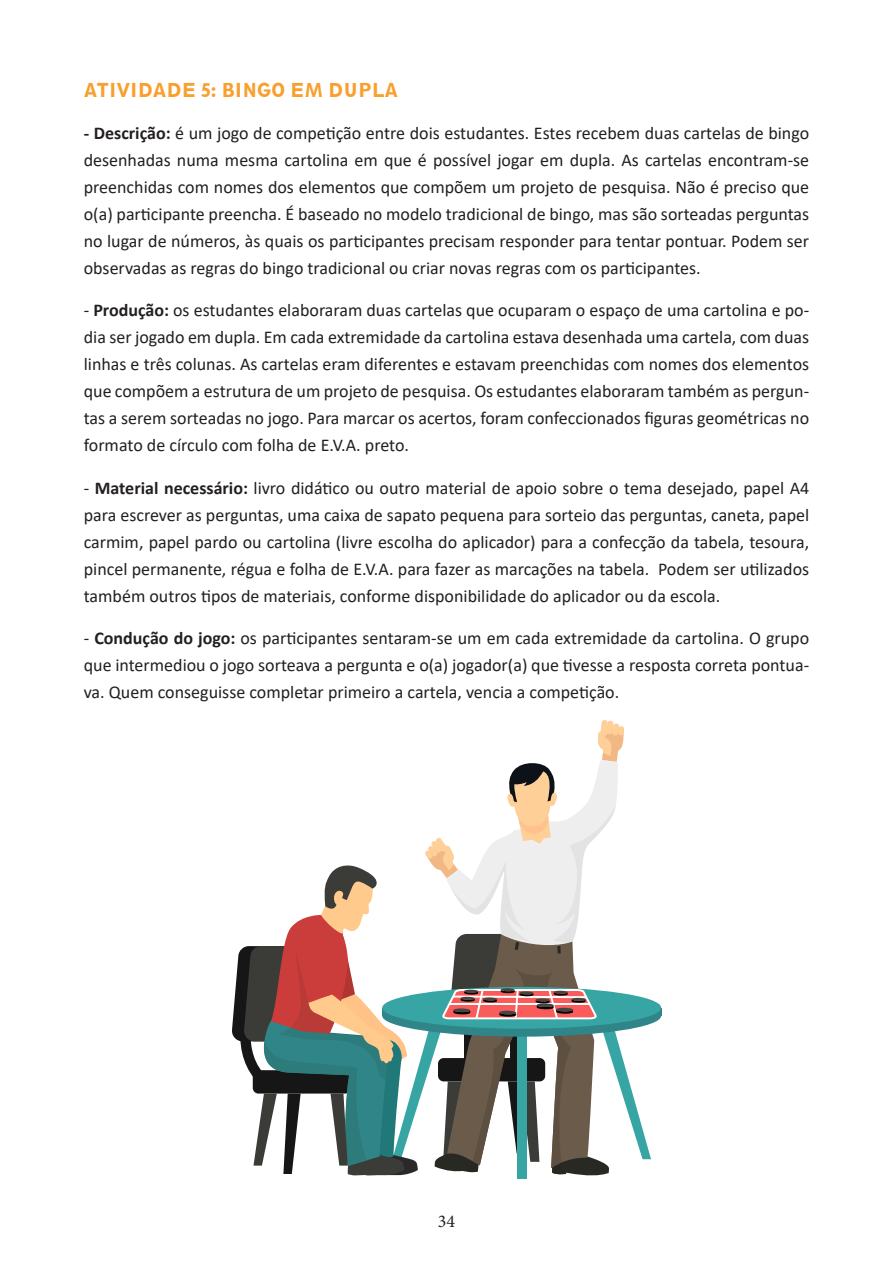
<style>
.page{position:relative;width:893px;height:1263px;background:#fff}
.page>*{position:absolute;margin:0;border:0;box-sizing:border-box;transform-origin:0 0}
.t1{font:18px/27px "Calibri";color:#231f20;text-align:justify}
.t2{font:800 condensed 18px "Geometric 212 BT";color:#f99f2d}
.t3{font:18px "Minion Pro";color:#231f20}
.s1{font-weight:700}
</style>
<div class="page">
<div style="left:517px;top:1020px;width:9px;height:159px;background:#36a5a4"></div>
<svg style="left:232px;top:720px;width:419px;height:456px"></svg>
<p class="t2" style="left:84px;top:79px;width:316px">ATIVIDADE 5: BINGO EM DUPLA</p>
<p class="t1" style="left:84px;top:120px;width:727px"><span class="s1">- Descrição:</span> é um jogo de competição entre dois estudantes. Estes recebem duas cartelas de bingo desenhadas numa mesma cartolina em que é possível jogar em dupla. As cartelas encontram-se preenchidas com nomes dos elementos que compõem um projeto de pesquisa. Não é preciso que o(a) participante preencha. É baseado no modelo tradicional de bingo, mas são sorteadas perguntas no lugar de números, às quais os participantes precisam responder para tentar pontuar. Podem ser observadas as regras do bingo tradicional ou criar novas regras com os participantes.</p>
<p class="t1" style="left:84px;top:297px;width:727px">- <span class="s1">Produção:</span> os estudantes elaboraram duas cartelas que ocuparam o espaço de uma cartolina e po&shy;dia ser jogado em dupla. Em cada extremidade da cartolina estava desenhada uma cartela, com duas linhas e três colunas. As cartelas eram diferentes e estavam preenchidas com nomes dos elementos que compõem a estrutura de um projeto de pesquisa. Os estudantes elaboraram também as pergun&shy;tas a serem sorteadas no jogo. Para marcar os acertos, foram confeccionados figuras geométricas no formato de círculo com folha de E.V.A. preto.</p>
<p class="t1" style="left:84px;top:474px;width:727px">- <span class="s1">Material necessário:</span> livro didático ou outro material de apoio sobre o tema desejado, papel A4 para escrever as perguntas, uma caixa de sapato pequena para sorteio das perguntas, caneta, papel carmim, papel pardo ou cartolina (livre escolha do aplicador) para a confecção da tabela, tesoura, pincel permanente, régua e folha de E.V.A. para fazer as marcações na tabela. Podem ser utilizados também outros tipos de materiais, conforme disponibilidade do aplicador ou da escola.</p>
<p class="t1" style="left:84px;top:624px;width:727px">- <span class="s1">Condução do jogo:</span> os participantes sentaram-se um em cada extremidade da cartolina. O grupo que intermediou o jogo sorteava a pergunta e o(a) jogador(a) que tivesse a resposta correta pontua&shy;va. Quem conseguisse completar primeiro a cartela, vencia a competição.</p>
<p class="t3" style="left:438px;top:1209px;width:19px">34</p>
</div>
